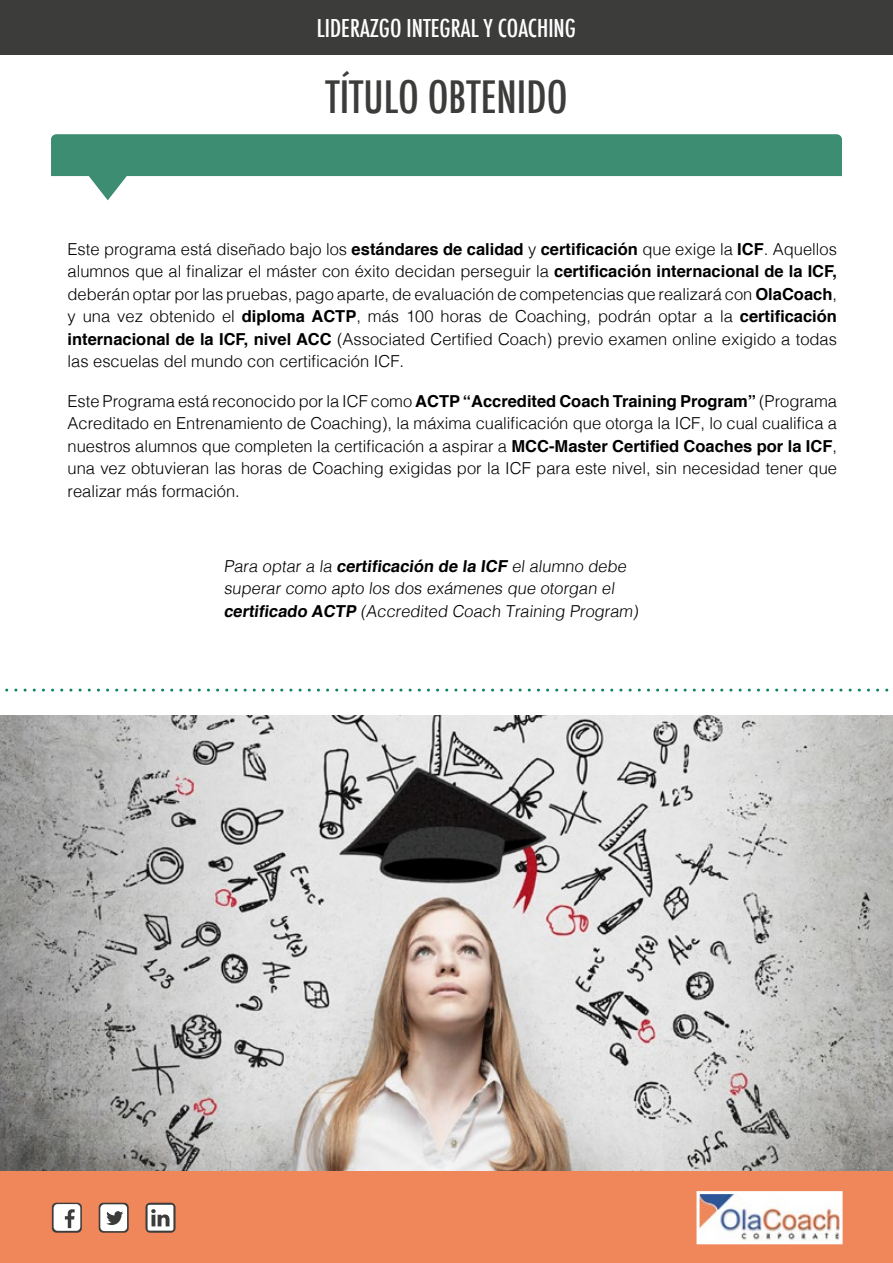
<style>
.page{position:relative;width:893px;height:1263px;background:#fff}
.page>*{position:absolute;margin:0;border:0;box-sizing:border-box;transform-origin:0 0}
.t1{font:500 condensed 43.5px "Futura";color:#3c3c3b}
.t2{font:500 condensed 24px "Futura";color:#fff}
.t3{font:300 16.5px/22.5px "Helvetica";color:#000;text-align:justify}
.s1{font-weight:700}
</style>
<div class="page">
<svg style="left:5px;top:689px;width:884px;height:3px"></svg>
<img style="left:0;top:716px;width:893px;height:455px">
<div style="left:0;top:1171px;width:893px;height:92px;background:#ef875b"></div>
<img style="left:700px;top:1195px;width:139px;height:45px">
<div style="left:696px;top:1191px;width:147px;height:53px;border:3px solid #fff"></div>
<svg style="left:99px;top:1203px;width:30px;height:30px"></svg>
<svg style="left:100px;top:1204px;width:27px;height:27px"></svg>
<svg style="left:52px;top:1203px;width:30px;height:30px"></svg>
<svg style="left:54px;top:1204px;width:26px;height:27px"></svg>
<svg style="left:145px;top:1203px;width:30px;height:30px"></svg>
<svg style="left:148px;top:1205px;width:25px;height:25px"></svg>
<div style="left:0;top:0;width:893px;height:54px;background:#3c3c3b"></div>
<svg style="left:51px;top:134px;width:791px;height:66px;fill:#3c8d72"></svg>
<h2 class="t2" style="left:317px;top:13px;width:260px">LIDERAZGO INTEGRAL Y COACHING</h2>
<h1 class="t1" style="left:326px;top:69px;width:243px">TÍTULO OBTENIDO</h1>
<p class="t3" style="left:67px;top:237px;width:771px">Este programa está diseñado bajo los <span class="s1">estándares de calidad</span> y <span class="s1">certificación</span> que exige la <span class="s1">ICF</span>. Aquellos alumnos que al finalizar el máster con éxito decidan perseguir la <span class="s1">certificación internacional de la ICF, </span>deberán optar por las pruebas, pago aparte, de evaluación de competencias que realizará con <span class="s1">OlaCoach</span>, y una vez obtenido el <span class="s1">diploma ACTP</span>, más 100 horas de Coaching, podrán optar a la <span class="s1">certificación internacional de la ICF, nivel ACC</span> (Associated Certified Coach) previo examen online exigido a todas las escuelas del mundo con certificación ICF.</p>
<p class="t3" style="left:67px;top:389px;width:771px">Este Programa está reconocido por la ICF como <span class="s1">ACTP “Accredited Coach Training Program”</span> (Programa Acreditado en Entrenamiento de Coaching), la máxima cualificación que otorga la ICF, lo cual cualifica a nuestros alumnos que completen la certificación a aspirar a <span class="s1">MCC-Master Certified Coaches por la ICF</span>, una vez obtuvieran las horas de Coaching exigidas por la ICF para este nivel, sin necesidad tener que realizar más formación.</p>
<p class="t3" style="left:224px;top:553px;width:419px;text-align:left">Para optar a la <span class="s1">certificación de la ICF</span> el alumno debe superar como apto los dos exámenes que otorgan el <span class="s1">certificado ACTP</span> (Accredited Coach Training Program)</p>
</div>
